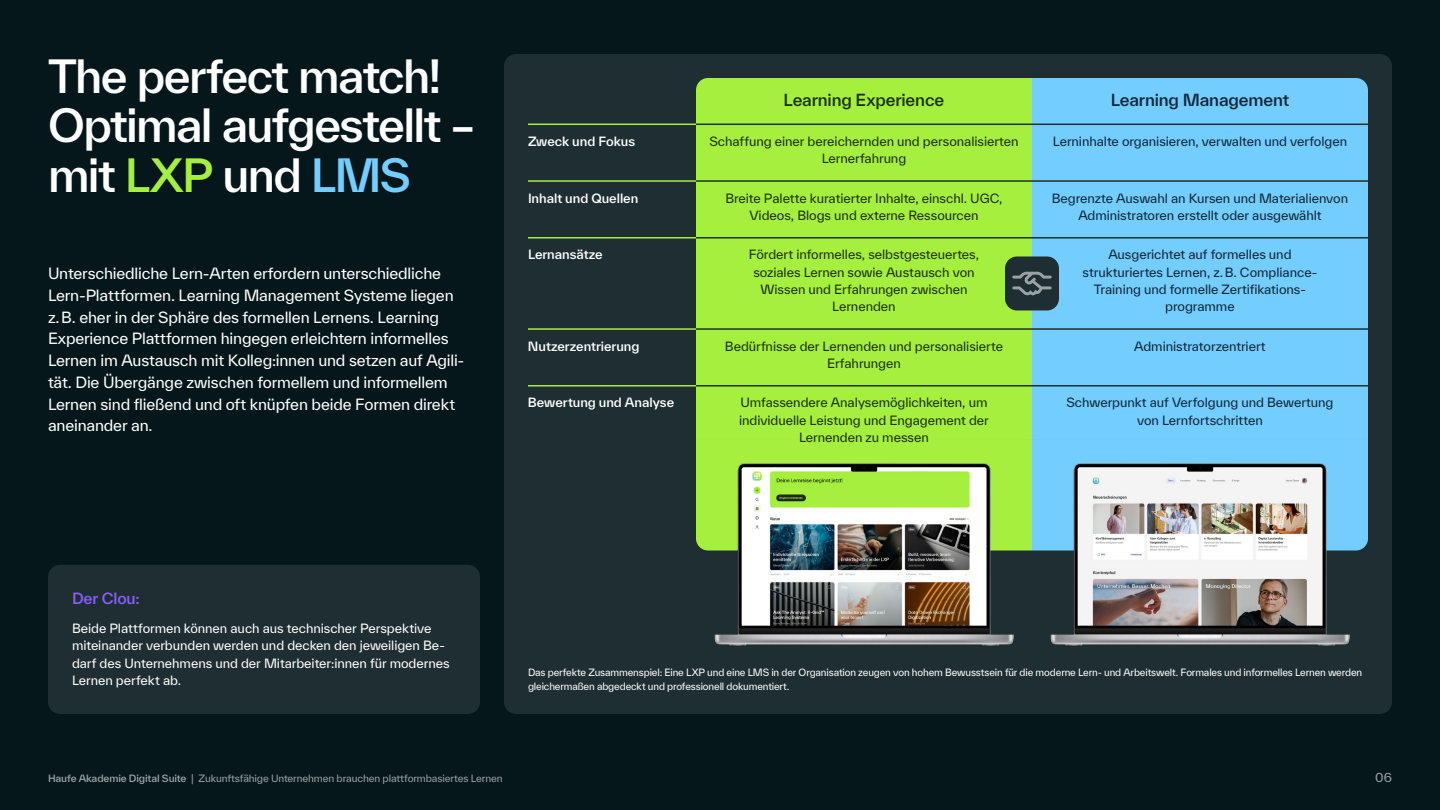
<style>
.page{position:relative;width:1440px;height:810px;background:#05171b}
.page>*{position:absolute;margin:0;border:0;box-sizing:border-box;transform-origin:0 0}
.t1{font:500 44.25px/49.5px "TWK Everett";letter-spacing:-.035em;color:#fff}
.t2{font:500 16.12px "TWK Everett";letter-spacing:-.01em;color:#1c2f03}
.t3{font:500 16.12px "TWK Everett";letter-spacing:-.01em;color:#102633}
.t4{font:15px/21.8px "TWK Everett";letter-spacing:-.01em;color:#fff}
.t5{font:500 15px "TWK Everett";letter-spacing:-.01em;color:#8a5cff}
.t6{font:12.38px/17.2px "TWK Everett";letter-spacing:-.005em;color:#1c2f03;text-align:center}
.t7{font:12.38px/17.2px "TWK Everett";letter-spacing:-.005em;color:#102633;text-align:center}
.t8{font:12.38px/17.2px "TWK Everett";letter-spacing:-.005em;color:#fff}
.t9{font:500 12.38px "TWK Everett";letter-spacing:-.005em;color:#fff}
.t10{font:12px "TWK Everett";color:#9ba2a4}
.t11{font:9.75px/13.5px "TWK Everett";letter-spacing:-.015em;color:#fff}
.t12{font:9.75px "TWK Everett";letter-spacing:-.015em;color:#9ba2a4}
.s1{color:#a5f03e}
.s2{color:#74cdff}
.s3{font-weight:500}
</style>
<div class="page">
<div style="left:504px;top:54px;width:888px;height:660px;background:#1e2e32;border-radius:12px"></div>
<div style="left:696px;top:78px;width:336px;height:361px;background:#a5f03e"></div>
<div style="left:1032px;top:78px;width:336px;height:361px;background:#74cdff"></div>
<div style="left:48px;top:565px;width:432px;height:149px;background:#1e2e32;border-radius:12px"></div>
<img style="left:696px;top:439px;width:331px;height:207px">
<img style="left:1027px;top:439px;width:341px;height:207px">
<hr style="left:696px;top:124px;width:336px;height:1px;background:#1e2e32">
<hr style="left:1032px;top:124px;width:336px;height:1px;background:#1e2e32">
<hr style="left:696px;top:180px;width:336px;height:2px;background:#1e2e32">
<hr style="left:1032px;top:180px;width:336px;height:2px;background:#1e2e32">
<hr style="left:696px;top:237px;width:336px;height:2px;background:#1e2e32">
<hr style="left:1032px;top:237px;width:336px;height:2px;background:#1e2e32">
<hr style="left:696px;top:328px;width:336px;height:2px;background:#1e2e32">
<hr style="left:1032px;top:328px;width:336px;height:2px;background:#1e2e32">
<hr style="left:696px;top:385px;width:336px;height:2px;background:#1e2e32">
<hr style="left:1032px;top:385px;width:336px;height:2px;background:#1e2e32">
<hr style="left:528px;top:124px;width:168px;height:1px;background:#a5f03e">
<hr style="left:528px;top:180px;width:168px;height:2px;background:#a5f03e">
<hr style="left:528px;top:237px;width:168px;height:2px;background:#a5f03e">
<hr style="left:528px;top:328px;width:168px;height:2px;background:#a5f03e">
<hr style="left:528px;top:385px;width:168px;height:2px;background:#a5f03e">
<div style="left:1005px;top:256px;width:54px;height:54px;background:#1e2e32;border-radius:12px"></div>
<svg style="left:1012px;top:272px;width:40px;height:24px"></svg>
<h1 class="t1" style="left:48px;top:51px;width:429px">The perfect match!<br>Optimal aufgestellt – mit <span class="s1">LXP</span> und <span class="s2">LMS</span></h1>
<p class="t4" style="left:48px;top:262px;width:418px">Unterschiedliche Lern-Arten erfordern unterschiedliche Lern-Plattformen. Learning Management Systeme liegen z. B. eher in der Sphäre des formellen Lernens. Learning Experience Plattformen hingegen erleichtern informelles Lernen im Austausch mit Kolleg:innen und setzen auf Agili&shy;tät. Die Übergänge zwischen formellem und informellem Lernen sind fließend und oft knüpfen beide Formen direkt aneinander an.</p>
<h2 class="t2" style="left:784px;top:89px;width:162px">Learning Experience</h2>
<h2 class="t3" style="left:1111px;top:89px;width:180px">Learning Management</h2>
<p class="t9" style="left:528px;top:132px;width:109px">Zweck und Fokus</p>
<p class="t6" style="left:709px;top:132px;width:311px">Schaffung einer bereichernden und personalisierten<br>Lernerfahrung</p>
<p class="t7" style="left:1053px;top:132px;width:296px">Lerninhalte organisieren, verwalten und verfolgen</p>
<p class="t9" style="left:528px;top:189px;width:112px">Inhalt und Quellen</p>
<p class="t6" style="left:725px;top:189px;width:279px">Breite Palette kuratierter Inhalte, einschl. UGC,<br>Videos, Blogs und externe Ressourcen</p>
<p class="t7" style="left:1052px;top:189px;width:298px">Begrenzte Auswahl an Kursen und Materialienvon<br>Administratoren erstellt oder ausgewählt</p>
<p class="t9" style="left:528px;top:246px;width:76px">Lernansätze</p>
<p class="t6" style="left:749px;top:246px;width:232px">Fördert informelles, selbstgesteuertes, soziales Lernen sowie Austausch von<br>Wissen und Erfahrungen zwischen<br>Lernenden</p>
<p class="t7" style="left:1083px;top:246px;width:236px">Ausgerichtet auf formelles und strukturiertes Lernen, z. B. Compliance-<br>Training und formelle Zertifikations&shy;programme</p>
<p class="t9" style="left:528px;top:337px;width:113px">Nutzerzentrierung</p>
<p class="t6" style="left:725px;top:337px;width:280px">Bedürfnisse der Lernenden und personalisierte<br>Erfahrungen</p>
<p class="t7" style="left:1134px;top:337px;width:133px">Administratorzentriert</p>
<p class="t9" style="left:528px;top:394px;width:148px">Bewertung und Analyse</p>
<p class="t6" style="left:739px;top:394px;width:251px">Umfassendere Analysemöglichkeiten, um individuelle Leistung und Engagement der<br>Lernenden zu messen</p>
<p class="t7" style="left:1066px;top:394px;width:269px">Schwerpunkt auf Verfolgung und Bewertung von Lernfortschritten</p>
<p class="t5" style="left:72px;top:588px;width:69px">Der Clou:</p>
<p class="t8" style="left:72px;top:620px;width:379px">Beide Plattformen können auch aus technischer Perspektive miteinander verbunden werden und decken den jeweiligen Be&shy;darf des Unternehmens und der Mitarbeiter:innen für modernes Lernen perfekt ab.</p>
<p class="t11" style="left:528px;top:666px;width:836px">Das perfekte Zusammenspiel: Eine LXP und eine LMS in der Organisation zeugen von hohem Bewusstsein für die moderne Lern- und Arbeitswelt. Formales und informelles Lernen werden gleichermaßen abgedeckt und professionell dokumentiert.</p>
<p class="t12" style="left:48px;top:772px;width:456px"><span class="s3">Haufe Akademie Digital Suite</span> | Zukunftsfähige Unternehmen brauchen plattformbasiertes Lernen</p>
<p class="t10" style="left:1375px;top:769px;width:18px">06</p>
</div>
